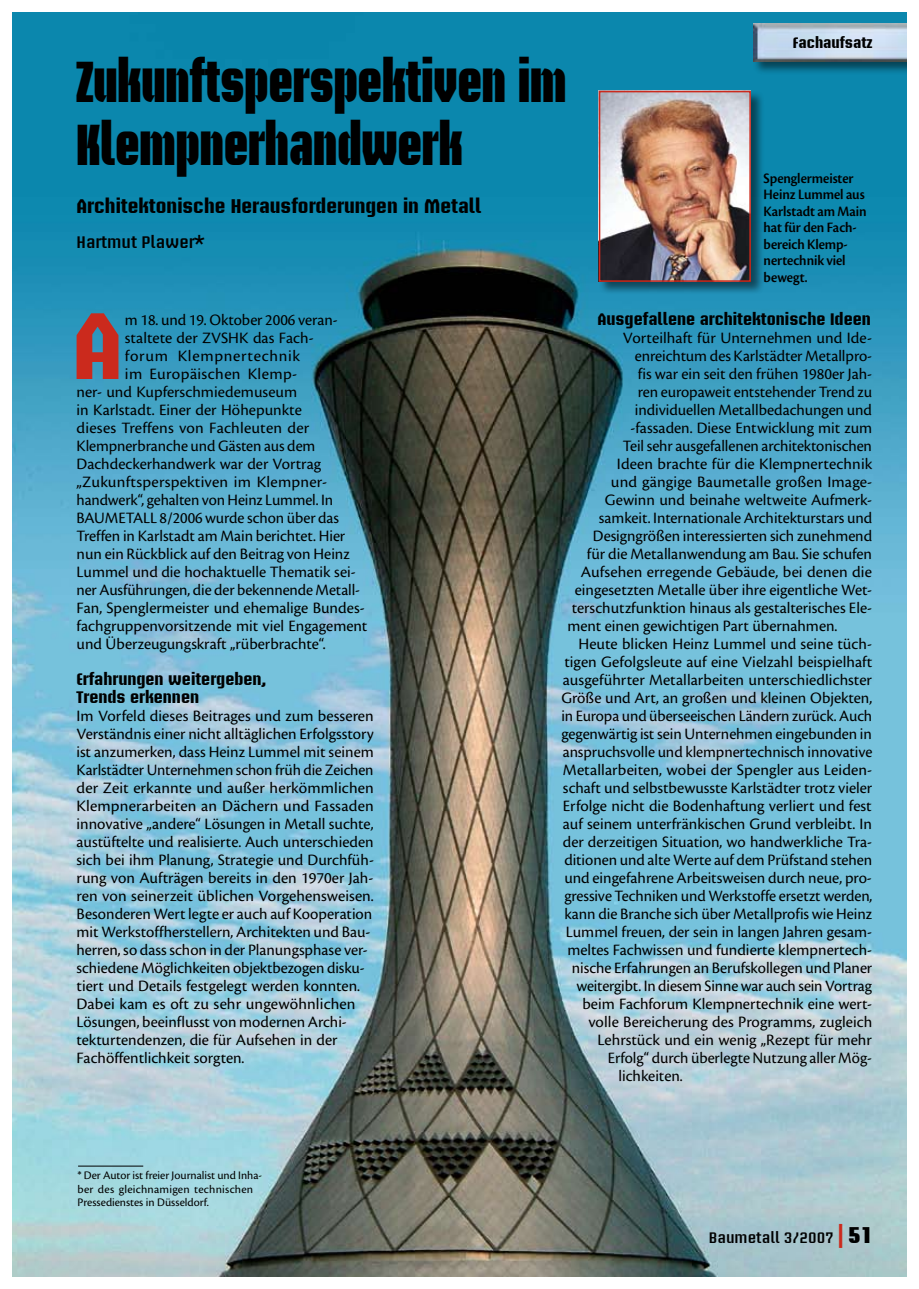
<style>
.page{position:relative;width:919px;height:1289px;background:#fff}
.page>*{position:absolute;margin:0;border:0;box-sizing:border-box;transform-origin:0 0}
.t1{font:700 93px "Briem Akademi Std";color:#cb2a1d}
.t2{font:900 57px/63px "Briem Akademi Std";color:#000;scale:.8 1}
.t3{font:700 19.5px "Briem Akademi Std";color:#000}
.t4{font:16.5px/18px "Cronos Pro";color:#000}
.t5{font:700 16.5px/18px "Briem Akademi Std";color:#000}
.t6{font:16.5px "Cronos Pro";letter-spacing:.04em;color:#000}
.t7{font:16.5px "Cronos Pro";letter-spacing:.025em;color:#000}
.t8{font:600 16.5px "Briem Akademi Std";color:#000}
.t9{font:15px/16.5px "Cronos Pro Semibold Disp";letter-spacing:-.005em;color:#000}
.t10{font:600 15px "Briem Akademi Std";color:#000}
.t11{font:700 15px "Briem Akademi Std";color:#000}
.t12{font:12px/13.5px "Cronos Pro";color:#000}
.s1{font-size:24px;color:#cb2a1d}
.s2{font-weight:900;font-size:22.5px}
</style>
<div class="page">
<img style="left:13px;top:13px;width:893px;height:1263px">
<div style="left:597px;top:90px;width:173px;height:211px;background:#000;opacity:.5"></div>
<img style="left:601px;top:94px;width:146px;height:185px">
<div style="left:598px;top:91px;width:152px;height:191px;border:2px solid #cb2a1d"></div>
<hr style="left:78px;top:1165px;width:65px;height:1px;background:#000">
<div style="left:752px;top:22px;width:154px;height:59px;background:#000;opacity:.5"></div>
<img style="left:753px;top:23px;width:153px;height:39px">
<h2 class="t2" style="left:77px;top:50px;width:613px">Zukunftsperspektiven im<br>Klempnerhandwerk</h2>
<p class="t3" style="left:77px;top:195px;width:406px">Architektonische Herausforderungen in Metall</p>
<p class="t8" style="left:77px;top:233px;width:129px">Hartmut Plawer*</p>
<p class="t11" style="left:792px;top:34px;width:81px">Fachaufsatz</p>
<p class="t9" style="left:763px;top:170px;width:104px">Spenglermeister<br>Heinz Lummel aus<br>Karlstadt am Main hat für den Fach&shy;bereich Klemp&shy;nertechnik viel bewegt.</p>
<h1 class="t1" style="left:72px;top:294px;width:53px">A</h1>
<p class="t4" style="left:125px;top:311px;width:214px">m 18. und 19. Oktober 2006 veran-</p>
<p class="t4" style="left:125px;top:329px;width:190px">staltete der ZVSHK das Fach-</p>
<p class="t6" style="left:125px;top:346px;width:177px">forum Klempnertechnik</p>
<p class="t7" style="left:125px;top:364px;width:174px">im Europäischen Klemp-</p>
<p class="t4" style="left:77px;top:383px;width:222px">ner- und Kupferschmiedemuseum</p>
<p class="t4" style="left:77px;top:401px;width:227px">in Karlstadt. Einer der Höhepunkte</p>
<p class="t4" style="left:77px;top:419px;width:234px">dieses Treffens von Fachleuten der</p>
<p class="t4" style="left:77px;top:437px;width:240px">Klempnerbranche und Gästen aus dem</p>
<p class="t4" style="left:77px;top:455px;width:246px">Dachdeckerhandwerk war der Vortrag</p>
<p class="t4" style="left:77px;top:473px;width:252px">„Zukunftsperspektiven im Klempner-</p>
<p class="t4" style="left:77px;top:491px;width:258px">handwerk“, gehalten von Heinz Lummel. In</p>
<p class="t4" style="left:77px;top:509px;width:264px">BAUMETALL 8/2006 wurde schon über das</p>
<p class="t4" style="left:77px;top:527px;width:270px">Treffen in Karlstadt am Main berichtet. Hier</p>
<p class="t4" style="left:77px;top:545px;width:274px">nun ein Rückblick auf den Beitrag von Heinz</p>
<p class="t4" style="left:77px;top:563px;width:280px">Lummel und die hochaktuelle Thematik sei-</p>
<p class="t4" style="left:77px;top:581px;width:285px">ner Ausführungen, die der bekennende Metall-</p>
<p class="t4" style="left:77px;top:599px;width:289px">Fan, Spenglermeister und ehemalige Bundes-</p>
<p class="t4" style="left:77px;top:617px;width:292px">fachgruppenvorsitzende mit viel Engagement</p>
<p class="t4" style="left:77px;top:635px;width:251px">und Überzeugungskraft „rüberbrachte“.</p>
<p class="t5" style="left:77px;top:670px;width:191px">Erfahrungen weitergeben,<br>Trends erkennen</p>
<p class="t4" style="left:77px;top:707px;width:299px">Im Vorfeld dieses Beitrages und zum besseren Verständnis einer nicht alltäglichen Erfolgsstory ist anzumerken, dass Heinz Lummel mit seinem Karlstädter Unternehmen schon früh die Zeichen der Zeit erkannte und außer herkömmlichen Klempnerarbeiten an Dächern und Fassaden innovative „andere“ Lösungen in Metall suchte, austüftelte und realisierte. Auch unterschieden sich bei ihm Planung, Strategie und Durchfüh&shy;rung von Aufträgen bereits in den 1970er Jah&shy;ren von seinerzeit üblichen Vorgehensweisen.<br>Besonderen Wert legte er auch auf Kooperation mit Werkstoffherstellern, Architekten und Bau&shy;herren, so dass schon in der Planungsphase ver&shy;schiedene Möglichkeiten objektbezogen disku&shy;tiert und Details festgelegt werden konnten.<br>Dabei kam es oft zu sehr ungewöhnlichen Lösungen, beeinflusst von modernen Archi&shy;tekturtendenzen, die für Aufsehen in der Fachöffentlichkeit sorgten.</p>
<p class="t12" style="left:77px;top:1168px;width:186px">* Der Autor ist freier Journalist und Inha&shy;ber des gleichnamigen technischen<br>Pressedienstes in Düsseldorf.</p>
<p class="t5" style="left:597px;top:310px;width:275px">Ausgefallene architektonische Ideen</p>
<p class="t4" style="left:623px;top:329px;width:251px">Vorteilhaft für Unternehmen und Ide-</p>
<p class="t4" style="left:635px;top:347px;width:239px">enreichtum des Karlstädter Metallpro-</p>
<p class="t4" style="left:638px;top:365px;width:236px">fis war ein seit den frühen 1980er Jah-</p>
<p class="t4" style="left:638px;top:383px;width:235px">ren europaweit entstehender Trend zu</p>
<p class="t4" style="left:635px;top:401px;width:238px">individuellen Metallbedachungen und</p>
<p class="t4" style="left:630px;top:419px;width:243px">-fassaden. Diese Entwicklung mit zum</p>
<p class="t4" style="left:623px;top:437px;width:250px">Teil sehr ausgefallenen architektonischen</p>
<p class="t4" style="left:617px;top:455px;width:257px">Ideen brachte für die Klempnertechnik</p>
<p class="t4" style="left:611px;top:473px;width:263px">und gängige Baumetalle großen Image-</p>
<p class="t4" style="left:605px;top:491px;width:269px">Gewinn und beinahe weltweite Aufmerk-</p>
<p class="t4" style="left:599px;top:509px;width:275px">samkeit. Internationale Architekturstars und</p>
<p class="t4" style="left:593px;top:527px;width:281px">Designgrößen interessierten sich zunehmend</p>
<p class="t4" style="left:587px;top:545px;width:287px">für die Metallanwendung am Bau. Sie schufen</p>
<p class="t4" style="left:581px;top:563px;width:292px">Aufsehen erregende Gebäude, bei denen die</p>
<p class="t4" style="left:575px;top:581px;width:299px">eingesetzten Metalle über ihre eigentliche Wet-</p>
<p class="t4" style="left:572px;top:599px;width:302px">terschutzfunktion hinaus als gestalterisches Ele-</p>
<p class="t4" style="left:567px;top:617px;width:271px">ment einen gewichtigen Part übernahmen.</p>
<p class="t4" style="left:578px;top:635px;width:295px">Heute blicken Heinz Lummel und seine tüch-</p>
<p class="t4" style="left:564px;top:653px;width:309px">tigen Gefolgsleute auf eine Vielzahl beispielhaft</p>
<p class="t4" style="left:563px;top:671px;width:310px">ausgeführter Metallarbeiten unterschiedlichster</p>
<p class="t4" style="left:561px;top:689px;width:312px">Größe und Art, an großen und kleinen Objekten,</p>
<p class="t4" style="left:561px;top:707px;width:312px">in Europa und überseeischen Ländern zurück. Auch</p>
<p class="t4" style="left:561px;top:725px;width:312px">gegenwärtig ist sein Unternehmen eingebunden in</p>
<p class="t4" style="left:563px;top:743px;width:311px">anspruchsvolle und klempnertechnisch innovative</p>
<p class="t4" style="left:563px;top:761px;width:311px">Metallarbeiten, wobei der Spengler aus Leiden-</p>
<p class="t4" style="left:563px;top:779px;width:311px">schaft und selbstbewusste Karlstädter trotz vieler</p>
<p class="t4" style="left:563px;top:797px;width:310px">Erfolge nicht die Bodenhaftung verliert und fest</p>
<p class="t4" style="left:563px;top:815px;width:311px">auf seinem unterfränkischen Grund verbleibt. In</p>
<p class="t4" style="left:563px;top:833px;width:311px">der derzeitigen Situation, wo handwerkliche Tra-</p>
<p class="t4" style="left:564px;top:851px;width:309px">ditionen und alte Werte auf dem Prüfstand stehen</p>
<p class="t4" style="left:564px;top:869px;width:309px">und eingefahrene Arbeitsweisen durch neue, pro-</p>
<p class="t4" style="left:564px;top:887px;width:309px">gressive Techniken und Werkstoffe ersetzt werden,</p>
<p class="t4" style="left:564px;top:905px;width:309px">kann die Branche sich über Metallprofis wie Heinz</p>
<p class="t4" style="left:566px;top:923px;width:308px">Lummel freuen, der sein in langen Jahren gesam-</p>
<p class="t4" style="left:567px;top:941px;width:306px">meltes Fachwissen und fundierte klempnertech-</p>
<p class="t4" style="left:572px;top:959px;width:302px">nische Erfahrungen an Berufskollegen und Planer</p>
<p class="t4" style="left:576px;top:977px;width:297px">weitergibt. In diesem Sinne war auch sein Vortrag</p>
<p class="t4" style="left:582px;top:995px;width:291px">beim Fachforum Klempnertechnik eine wert-</p>
<p class="t4" style="left:588px;top:1013px;width:285px">volle Bereicherung des Programms, zugleich</p>
<p class="t4" style="left:597px;top:1031px;width:276px">Lehrstück und ein wenig „Rezept für mehr</p>
<p class="t4" style="left:608px;top:1049px;width:265px">Erfolg“ durch überlegte Nutzung aller Mög-</p>
<p class="t4" style="left:618px;top:1067px;width:66px">lichkeiten.</p>
<p class="t10" style="left:708px;top:1229px;width:165px">Baumetall 3/2007 <span class="s1">|</span> <span class="s2">51</span></p>
</div>
